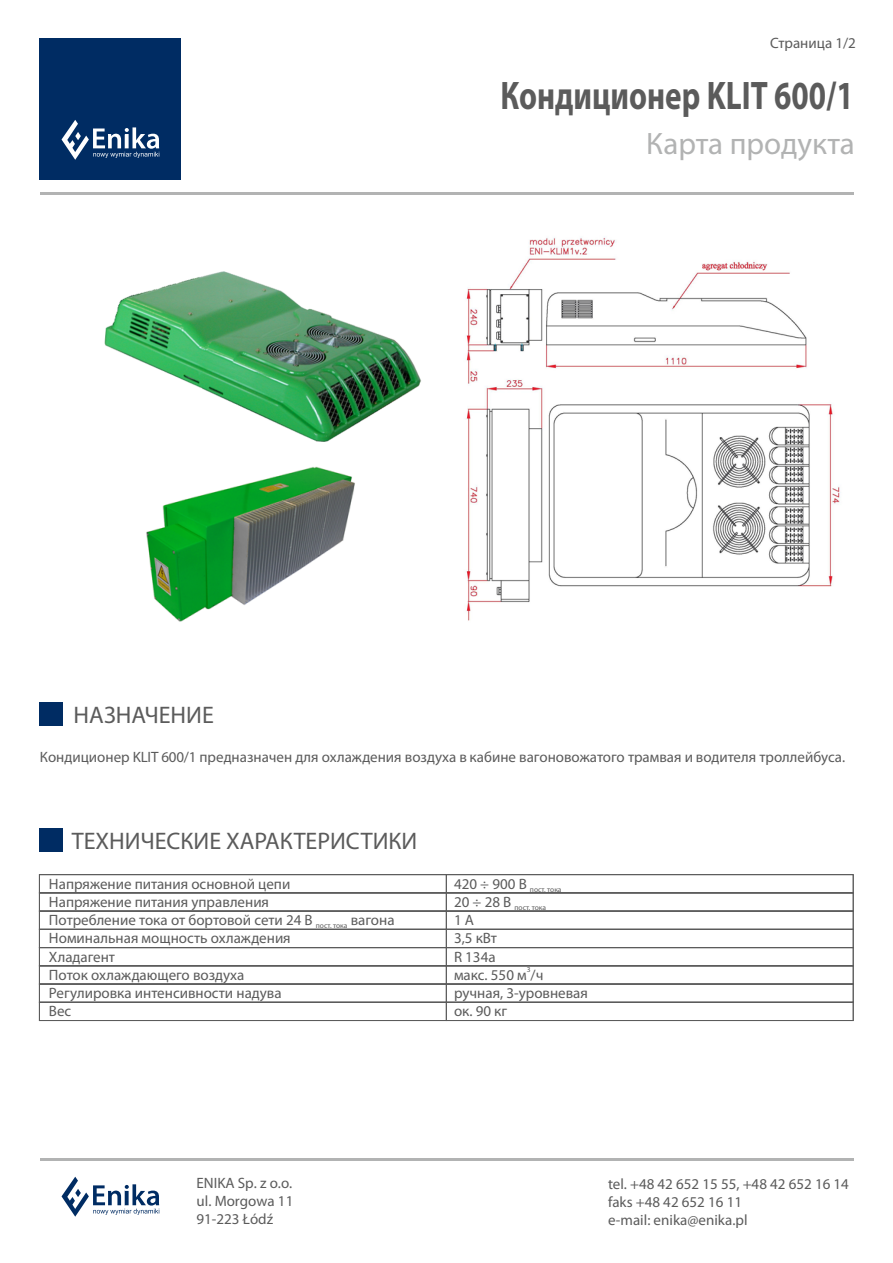
<style>
.page{position:relative;width:893px;height:1263px;background:#fff}
.page>*{position:absolute;margin:0;border:0;box-sizing:border-box;transform-origin:0 0}
.t1{font:700 40.05px "Myriad Pro";color:#5b5b5b;scale:.78 1}
.t2{font:31.05px "Myriad Pro";color:#b2b3b3}
.t3{font:24px "Myriad Pro";color:#5b5b5b}
.t4{font:15px/18.3px "Myriad Pro";color:#5b5b5b}
.t5{font:7.5px "Myriad Pro";color:#5b5b5b}
</style>
<div class="page">
<div style="left:40px;top:38px;width:141px;height:141px;background:#002c63"></div>
<svg style="left:62px;top:120px;width:98px;height:40px"></svg>
<hr style="left:40px;top:192px;width:813px;height:3px;background:#b2b3b3">
<div style="left:40px;top:702px;width:23px;height:23px;background:#002c63"></div>
<div style="left:40px;top:828px;width:23px;height:23px;background:#002c63"></div>
<hr style="left:40px;top:1158px;width:813px;height:3px;background:#b2b3b3">
<svg style="left:62px;top:1177px;width:98px;height:40px"></svg>
<div style="left:39px;top:874px;width:408px;height:19px;border:1px solid #5b5b5b"></div>
<div style="left:446px;top:874px;width:407px;height:19px;border:1px solid #5b5b5b"></div>
<div style="left:39px;top:893px;width:408px;height:18px;border:1px solid #5b5b5b"></div>
<div style="left:446px;top:893px;width:407px;height:18px;border:1px solid #5b5b5b"></div>
<div style="left:39px;top:911px;width:408px;height:18px;border:1px solid #5b5b5b"></div>
<div style="left:446px;top:911px;width:407px;height:18px;border:1px solid #5b5b5b"></div>
<div style="left:39px;top:929px;width:408px;height:19px;border:1px solid #5b5b5b"></div>
<div style="left:446px;top:929px;width:407px;height:19px;border:1px solid #5b5b5b"></div>
<div style="left:39px;top:947px;width:408px;height:19px;border:1px solid #5b5b5b"></div>
<div style="left:446px;top:947px;width:407px;height:19px;border:1px solid #5b5b5b"></div>
<div style="left:39px;top:965px;width:408px;height:19px;border:1px solid #5b5b5b"></div>
<div style="left:446px;top:965px;width:407px;height:19px;border:1px solid #5b5b5b"></div>
<div style="left:39px;top:984px;width:408px;height:18px;border:1px solid #5b5b5b"></div>
<div style="left:446px;top:984px;width:407px;height:18px;border:1px solid #5b5b5b"></div>
<div style="left:39px;top:1002px;width:408px;height:19px;border:1px solid #5b5b5b"></div>
<div style="left:446px;top:1002px;width:407px;height:19px;border:1px solid #5b5b5b"></div>
<img style="left:466px;top:238px;width:375px;height:383px">
<img style="left:146px;top:466px;width:209px;height:156px">
<img style="left:104px;top:271px;width:317px;height:171px">
<p class="t4" style="left:770px;top:35px;width:87px">Страница 1/2</p>
<h1 class="t1" style="left:500px;top:79px;width:454px">Кондиционер KLIT 600/1</h1>
<h2 class="t2" style="left:646px;top:130px;width:210px">Карта продукта</h2>
<h3 class="t3" style="left:74px;top:705px;width:142px">НАЗНАЧЕНИЕ</h3>
<p class="t4" style="left:40px;top:749px;width:807px">Кондиционер KLIT 600/1 предназначен для охлаждения воздуха в кабине вагоновожатого трамвая и водителя троллейбуса.</p>
<h3 class="t3" style="left:72px;top:831px;width:347px">ТЕХНИЧЕСКИЕ ХАРАКТЕРИСТИКИ</h3>
<p class="t4" style="left:49px;top:876px;width:265px">Напряжение питания основной цепи<br>Напряжение питания управления<br>Потребление тока от бортовой сети 24 В</p>
<p class="t4" style="left:351px;top:912px;width:45px">вагона</p>
<p class="t5" style="left:316px;top:922px;width:33px">пост. тока</p>
<p class="t4" style="left:49px;top:930px;width:243px">Номинальная мощность охлаждения<br>Хладагент<br>Поток охлаждающего воздуха<br>Регулировка интенсивности надува<br>Вес</p>
<p class="t5" style="left:454px;top:886px;width:109px"><sup>420</sup> <sup>÷</sup> <sup>900</sup> <sup>В</sup> пост. тока</p>
<p class="t5" style="left:454px;top:904px;width:94px"><sup>20</sup> <sup>÷</sup> <sup>28</sup> <sup>В</sup> пост. тока</p>
<p class="t4" style="left:454px;top:912px;width:45px">1 A<br>3,5 кВт<br>R 134a</p>
<p class="t5" style="left:527px;top:967px;width:5px">3</p>
<p class="t4" style="left:454px;top:967px;width:136px">макс. 550 м /ч ручная, 3-уровневая ок. 90 кг</p>
<p class="t4" style="left:197px;top:1174px;width:98px;line-height:17.7px;text-align:justify">ENIKA Sp. z o.o. ul. Morgowa 11<br>91-223 Łódź</p>
<p class="t4" style="left:608px;top:1176px;width:242px">tel. +48 42 652 15 55, +48 42 652 16 14 faks +48 42 652 16 11<br>e-mail: enika@enika.pl</p>
</div>
